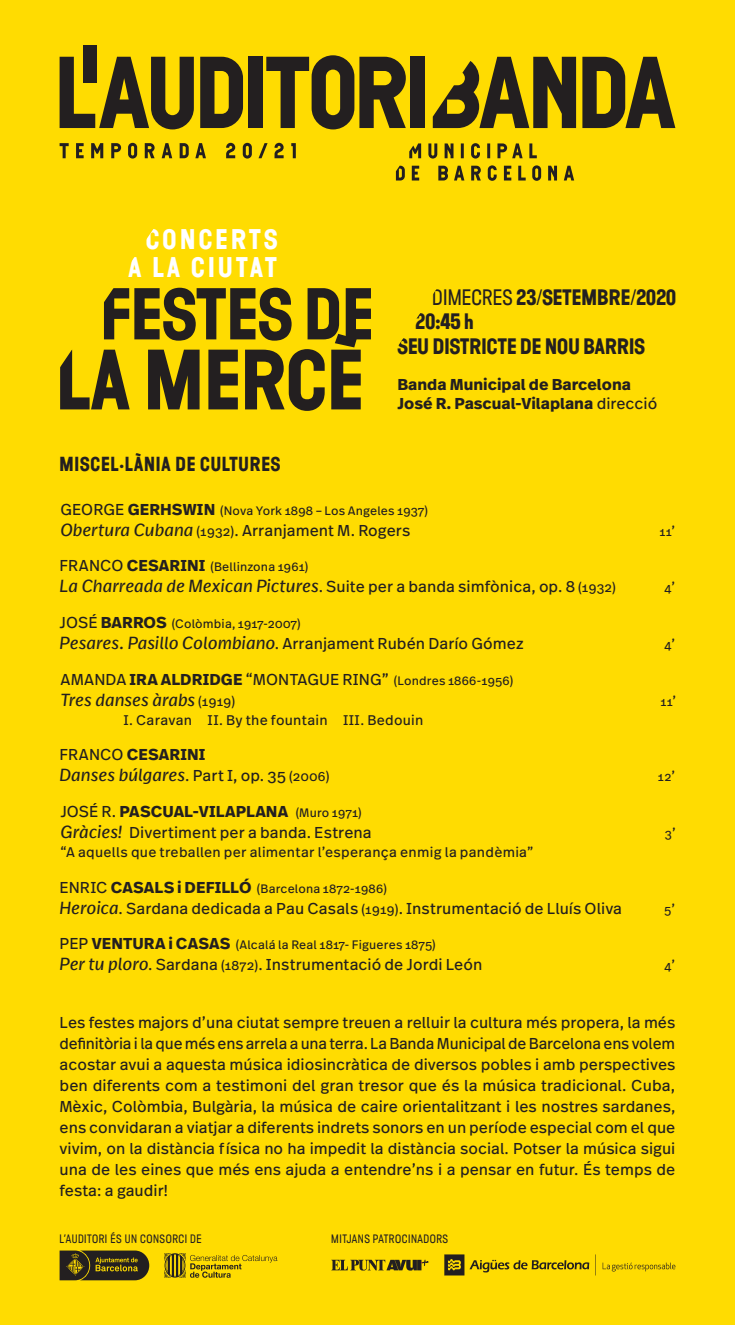
<style>
.page{position:relative;width:735px;height:1325px;background:#fff}
.page>*{position:absolute;margin:0;border:0;box-sizing:border-box;transform-origin:0 0}
.t1{font:700 73.5px "Vibration Cond";letter-spacing:.01em;color:#231f20}
.t2{font:700 63px "Vibration Cond";letter-spacing:.01em;color:#231f20}
.t3{font:700 24.5px "Vibration Cond";letter-spacing:.14em;color:#fff}
.t4{font:700 19.25px "Vibration Cond";letter-spacing:.01em;color:#231f20}
.OBRES{font:italic 17.5px "Real Text Pro";color:#231f20}
.t5{font:700 17.5px "Vibration Cond";letter-spacing:.05em;color:#231f20}
.OBRES-2{font:15.75px/21px "Real Text Pro";color:#231f20;text-align:justify}
.OBRES-3{font:700 15.75px "Real Text Pro";color:#231f20}
.OBRES-4{font:14px "Real Text Pro";letter-spacing:.02em;color:#231f20}
.OBRES-5{font:12.25px "Real Text Pro";letter-spacing:.015em;color:#231f20}
.t6{font:300 10.5px "Vibration Cond";letter-spacing:.05em;color:#231f20}
.s1{font-weight:300}
.s2{font-weight:400}
.s3{font-size:15.75px}
.s4{font-weight:700;font-size:15.75px}
.s5{font-style:italic;font-size:17.5px}
.s6{font-size:13.12px}
.s7{font-size:14px}
.s8{font-weight:700}
.s9{font-size:12.25px}
.s10{font-style:normal;font-size:13.12px}
.s11{font-style:normal;font-size:15.75px}
.s12{font-weight:400;font-size:12.25px}
</style>
<div class="page">
<div style="left:1px;top:0;width:733px;height:1324px;background:#ffdc01"></div>
<svg style="left:60px;top:143px;width:9px;height:15px"></svg>
<svg style="left:76px;top:143px;width:8px;height:15px"></svg>
<svg style="left:91px;top:143px;width:12px;height:15px"></svg>
<svg style="left:111px;top:143px;width:10px;height:15px"></svg>
<svg style="left:128px;top:143px;width:9px;height:16px"></svg>
<svg style="left:145px;top:143px;width:9px;height:15px"></svg>
<svg style="left:161px;top:143px;width:11px;height:15px"></svg>
<svg style="left:179px;top:143px;width:10px;height:15px"></svg>
<svg style="left:195px;top:143px;width:11px;height:15px"></svg>
<svg style="left:226px;top:143px;width:9px;height:15px"></svg>
<svg style="left:243px;top:143px;width:9px;height:16px"></svg>
<svg style="left:258px;top:143px;width:9px;height:15px"></svg>
<svg style="left:274px;top:143px;width:9px;height:15px"></svg>
<svg style="left:291px;top:143px;width:4px;height:15px"></svg>
<svg style="left:60px;top:57px;width:134px;height:72px"></svg>
<svg style="left:200px;top:57px;width:43px;height:71px"></svg>
<div style="left:248px;top:57px;width:14px;height:71px;background:#231f20"></div>
<svg style="left:266px;top:55px;width:139px;height:74px"></svg>
<div style="left:410px;top:57px;width:14px;height:71px;background:#231f20"></div>
<div style="left:83px;top:45px;width:14px;height:37px;background:#231f20"></div>
<svg style="left:582px;top:57px;width:93px;height:71px"></svg>
<svg style="left:432px;top:57px;width:143px;height:71px"></svg>
<svg style="left:395px;top:165px;width:179px;height:16px"></svg>
<svg style="left:409px;top:143px;width:127px;height:16px"></svg>
<svg style="left:164px;top:1253px;width:113px;height:24px"></svg>
<svg style="left:60px;top:1250px;width:89px;height:30px"></svg>
<svg style="left:331px;top:1259px;width:98px;height:11px"></svg>
<svg style="left:444px;top:1254px;width:231px;height:21px"></svg>
<p class="t3" style="left:146px;top:223px;width:133px">CONCERTS</p>
<p class="t3" style="left:128px;top:251px;width:150px">A LA CIUTAT</p>
<p class="t2" style="left:100px;top:272px;width:274px">FESTES DE</p>
<p class="t1" style="left:56px;top:331px;width:308px">LA MERCÈ</p>
<p class="t5" style="left:60px;top:452px;width:222px">MISCEL·LÀNIA DE CULTURES</p>
<p class="t4" style="left:432px;top:284px;width:245px"><span class="s1">DIMECRES</span> 23<span class="s1">/</span>SETEMBRE<span class="s1">/</span>2020</p>
<p class="t4" style="left:415px;top:309px;width:60px">20:45 h</p>
<p class="t4" style="left:397px;top:333px;width:248px">SEU DISTRICTE DE NOU BARRIS</p>
<p class="OBRES-3" style="left:397px;top:373px;width:235px">Banda Municipal de Barcelona</p>
<p class="OBRES-3" style="left:397px;top:392px;width:261px">José R. Pascual-Vilaplana <span class="s2">direcció</span></p>
<p class="OBRES-5" style="left:60px;top:502px;width:369px"><span class="s3">GEORGE</span> <span class="s4">GERHSWIN</span> (Nova York 1898 – Los Angeles 1937)</p>
<p class="OBRES-2" style="left:60px;top:519px;width:351px"><span class="s5">Obertura Cubana</span> <span class="s6">(1932)</span>. Arranjament M. Rogers</p>
<p class="OBRES-5" style="left:659px;top:523px;width:17px">11<span class="s7">’</span></p>
<p class="OBRES-5" style="left:60px;top:559px;width:250px"><span class="s3">FRANCO</span> <span class="s4">CESARINI</span> (Bellinzona 1961)</p>
<p class="OBRES-2" style="left:60px;top:576px;width:557px"><span class="s5">La Charreada de Mexican Pictures</span>. Suite per a banda simfònica, op. 8 <span class="s6">(1932)</span></p>
<p class="OBRES-5" style="left:663px;top:580px;width:13px">4<span class="s7">’</span></p>
<p class="OBRES-5" style="left:60px;top:615px;width:242px"><span class="s3">JOSÉ</span> <span class="s4">BARROS</span> (Colòmbia, 1917-2007)</p>
<p class="OBRES-2" style="left:60px;top:632px;width:465px"><span class="s5">Pesares. Pasillo Colombiano</span>. Arranjament Rubén Darío Gómez</p>
<p class="OBRES-5" style="left:663px;top:636px;width:13px">4<span class="s7">’</span></p>
<p class="OBRES-2" style="left:60px;top:668px;width:454px">AMANDA <span class="s8">IRA ALDRIDGE</span> “MONTAGUE RING” <span class="s9">(Londres 1866-1956)</span></p>
<p class="OBRES" style="left:60px;top:687px;width:176px">Tres danses àrabs <span class="s10">(1919)</span></p>
<p class="OBRES-5" style="left:660px;top:693px;width:17px">11<span class="s7">’</span></p>
<p class="OBRES-4" style="left:123px;top:710px;width:301px">I. Caravan II. By the fountain III. Bedouin</p>
<p class="OBRES-3" style="left:60px;top:743px;width:147px"><span class="s2">FRANCO</span> CESARINI</p>
<p class="OBRES" style="left:60px;top:763px;width:271px">Danses búlgares<span class="s11">. Part I, op. 35</span> <span class="s10">(2006)</span></p>
<p class="OBRES-5" style="left:657px;top:768px;width:19px">12<span class="s7">’</span></p>
<p class="OBRES-3" style="left:60px;top:799px;width:302px"><span class="s2">JOSÉ R.</span> PASCUAL-VILAPLANA <span class="s12">(Muro 1971)</span></p>
<p class="OBRES-2" style="left:60px;top:821px;width:313px"><span class="s5">Gràcies!</span> Divertiment per a banda. Estrena</p>
<p class="OBRES-5" style="left:664px;top:825px;width:12px">3<span class="s7">’</span></p>
<p class="OBRES-4" style="left:60px;top:842px;width:474px">“A aquells que treballen per alimentar l’esperança enmig la pandèmia”</p>
<p class="OBRES-5" style="left:60px;top:880px;width:328px"><span class="s3">ENRIC</span> <span class="s4">CASALS i DEFILLÓ</span> (Barcelona 1872-1986)</p>
<p class="OBRES-2" style="left:60px;top:897px;width:563px"><span class="s5">Heroica</span>. Sardana dedicada a Pau Casals <span class="s6">(1919)</span>. Instrumentació de Lluís Oliva</p>
<p class="OBRES-5" style="left:663px;top:901px;width:13px">5<span class="s7">’</span></p>
<p class="OBRES-5" style="left:60px;top:936px;width:377px"><span class="s3">PEP</span> <span class="s4">VENTURA i CASAS</span> (Alcalá la Real 1817- Figueres 1875)</p>
<p class="OBRES-2" style="left:60px;top:953px;width:424px"><span class="s5">Per tu ploro</span>. Sardana <span class="s6">(1872)</span>. Instrumentació de Jordi León</p>
<p class="OBRES-5" style="left:663px;top:957px;width:13px">4<span class="s7">’</span></p>
<p class="OBRES-2" style="left:60px;top:1011px;width:617px">Les festes majors d’una ciutat sempre treuen a relluir la cultura més propera, la més definitòria i la que més ens arrela a una terra. La Banda Municipal de Barcelona ens volem acostar avui a aquesta música idiosincràtica de diversos pobles i amb perspectives ben diferents com a testimoni del gran tresor que és la música tradicional. Cuba, Mèxic, Colòmbia, Bulgària, la música de caire orientalitzant i les nostres sardanes, ens convidaran a viatjar a diferents indrets sonors en un període especial com el que vivim, on la distància física no ha impedit la distància social. Potser la música sigui una de les eines que més ens ajuda a entendre’ns i a pensar en futur. És temps de festa: a gaudir!</p>
<p class="t6" style="left:60px;top:1231px;width:144px">L’AUDITORI ÉS UN CONSORCI DE</p>
<p class="t6" style="left:331px;top:1231px;width:118px">MITJANS PATROCINADORS</p>
</div>
